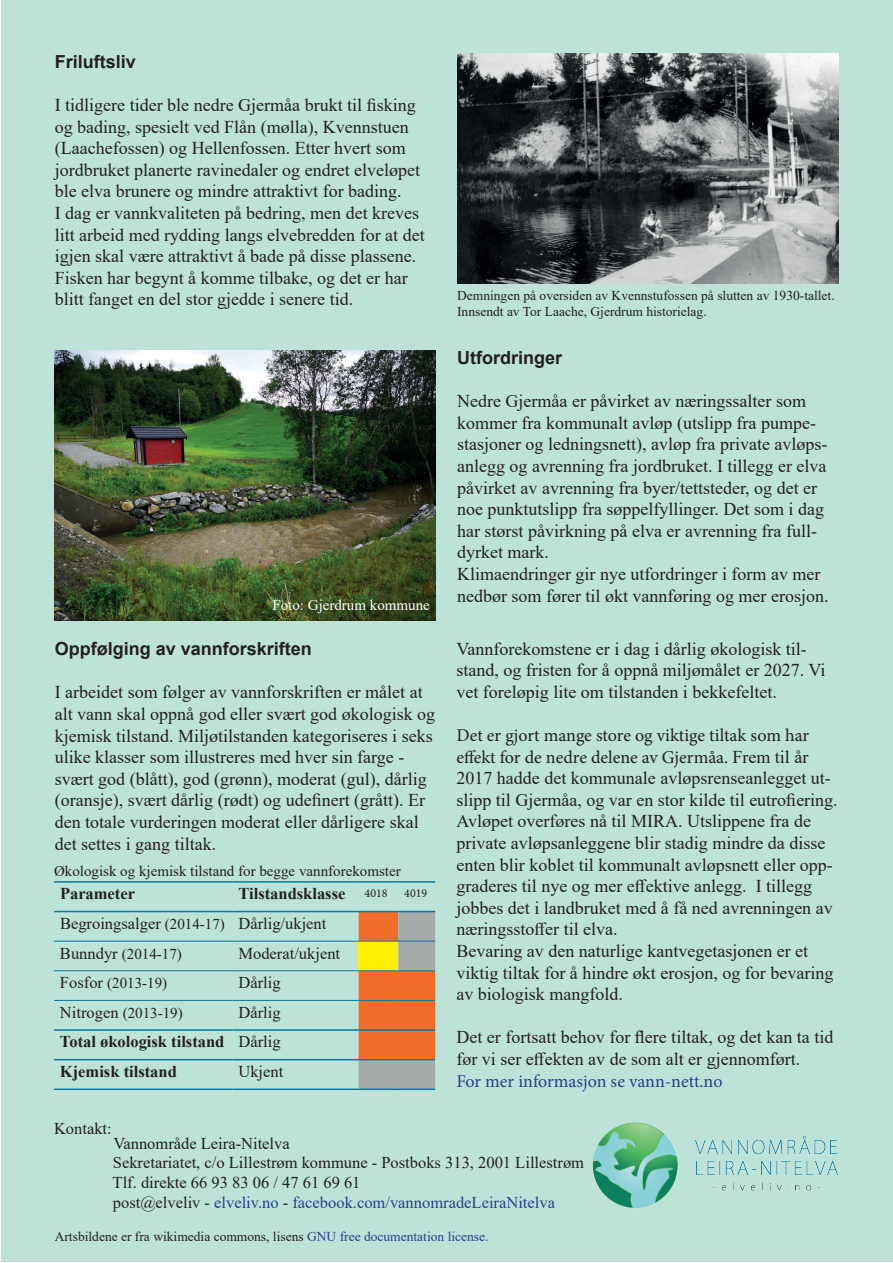
<style>
.page{position:relative;width:893px;height:1263px;background:#fff}
.page>*{position:absolute;margin:0;border:0;box-sizing:border-box;transform-origin:0 0}
.t1{font:18px/21.6px "Times New Roman";color:#231f20}
.t2{font:18px/21.6px "Minion Pro";color:#231f20}
.t3{font:700 18px "Arial";color:#231f20}
.t4{font:18px "Minion Pro";letter-spacing:-.005em;color:#253f8e}
.t5{font:16.5px/19.8px "Times New Roman";color:#231f20}
.t6{font:700 16.5px/29.5px "Times New Roman";color:#231f20;text-align:justify}
.t7{font:15px "Times New Roman";color:#231f20}
.t8{font:15px "Times New Roman";color:#fff}
.t9{font:13.5px/16.2px "Times New Roman";color:#231f20}
.t10{font:12px "Minion Pro";color:#231f20}
.s1{font-family:"Minion Pro";font-weight:400;font-size:12px}
.s2{font-size:15px}
.s3{font-size:16.5px}
.s4{font-weight:400}
.s5{font-family:"Times New Roman"}
.s6{color:#253f8e}
</style>
<div class="page">
<div style="left:1px;top:0;width:891px;height:1261px;background:#bde2d8"></div>
<img style="left:457px;top:54px;width:381px;height:229px">
<img style="left:54px;top:351px;width:381px;height:270px">
<img style="left:592px;top:1123px;width:246px;height:85px">
<svg style="left:359px;top:912px;width:76px;height:176px"></svg>
<hr style="left:54px;top:881px;width:178px;height:2px;background:#067ca0">
<hr style="left:232px;top:881px;width:127px;height:2px;background:#067ca0">
<hr style="left:359px;top:881px;width:39px;height:2px;background:#067ca0">
<hr style="left:398px;top:881px;width:37px;height:2px;background:#067ca0">
<hr style="left:54px;top:911px;width:178px;height:1px;background:#067ca0">
<hr style="left:232px;top:911px;width:127px;height:1px;background:#067ca0">
<hr style="left:359px;top:911px;width:39px;height:1px;background:#067ca0">
<hr style="left:398px;top:911px;width:37px;height:1px;background:#067ca0">
<hr style="left:54px;top:1029px;width:178px;height:2px;background:#067ca0">
<hr style="left:232px;top:1029px;width:127px;height:2px;background:#067ca0">
<hr style="left:359px;top:1029px;width:39px;height:2px;background:#067ca0">
<hr style="left:398px;top:1029px;width:37px;height:2px;background:#067ca0">
<hr style="left:54px;top:1059px;width:178px;height:1px;background:#067ca0">
<hr style="left:232px;top:1059px;width:127px;height:1px;background:#067ca0">
<hr style="left:359px;top:1059px;width:39px;height:1px;background:#067ca0">
<hr style="left:398px;top:1059px;width:37px;height:1px;background:#067ca0">
<hr style="left:54px;top:1088px;width:178px;height:2px;background:#067ca0">
<hr style="left:232px;top:1088px;width:127px;height:2px;background:#067ca0">
<hr style="left:359px;top:1088px;width:39px;height:2px;background:#067ca0">
<hr style="left:398px;top:1088px;width:37px;height:2px;background:#067ca0">
<hr style="left:54px;top:941px;width:178px;height:1px;background:#067ca0">
<hr style="left:232px;top:941px;width:127px;height:1px;background:#067ca0">
<hr style="left:359px;top:941px;width:39px;height:1px;background:#067ca0">
<hr style="left:398px;top:941px;width:37px;height:1px;background:#067ca0">
<hr style="left:54px;top:970px;width:178px;height:1px;background:#067ca0">
<hr style="left:232px;top:970px;width:127px;height:1px;background:#067ca0">
<hr style="left:359px;top:970px;width:39px;height:1px;background:#067ca0">
<hr style="left:398px;top:970px;width:37px;height:1px;background:#067ca0">
<hr style="left:54px;top:1000px;width:178px;height:1px;background:#067ca0">
<hr style="left:232px;top:1000px;width:127px;height:1px;background:#067ca0">
<hr style="left:359px;top:1000px;width:39px;height:1px;background:#067ca0">
<hr style="left:398px;top:1000px;width:37px;height:1px;background:#067ca0">
<p class="t3" style="left:55px;top:49px;width:83px">Friluftsliv</p>
<p class="t1" style="left:55px;top:94px;width:371px">I tidligere tider ble nedre Gjermåa brukt til fisking og bading, spesielt ved Flån (mølla), Kvennstuen (Laachefossen) og Hellenfossen. Etter hvert som jordbruket planerte ravinedaler og endret elveløpet ble elva brunere og mindre attraktivt for bading.<br>I dag er vannkvaliteten på bedring, men det kreves litt arbeid med rydding langs elvebredden for at det igjen skal være attraktivt å bade på disse plassene.<br>Fisken har begynt å komme tilbake, og det er har blitt fanget en del stor gjedde i senere tid.</p>
<p class="t8" style="left:272px;top:594px;width:159px">Foto: Gjerdrum kommune</p>
<p class="t3" style="left:55px;top:636px;width:259px">Oppfølging av vannforskriften</p>
<p class="t1" style="left:55px;top:681px;width:382px">I arbeidet som følger av vannforskriften er målet at alt vann skal oppnå god eller svært god økologisk og kjemisk tilstand. Miljøtilstanden kategoriseres i seks ulike klasser som illustreres med hver sin farge - svært god (blått), god (grønn), moderat (gul), dårlig (oransje), svært dårlig (rødt) og udefinert (grått). Er den totale vurderingen moderat eller dårligere skal det settes i gang tiltak.</p>
<p class="t7" style="left:54px;top:860px;width:348px">Økologisk og kjemisk tilstand for begge vannforekomster</p>
<p class="t6" style="left:60px;top:878px;width:77px">Parameter</p>
<p class="t6" style="left:238px;top:878px;width:151px">Tilstandsklasse <span class="s1">4018</span></p>
<p class="t10" style="left:404px;top:885px;width:25px">4019</p>
<p class="t5" style="left:60px;top:913px;width:268px">Begroingsalger <span class="s2">(2014-17)</span> Dårlig/ukjent</p>
<p class="t7" style="left:60px;top:943px;width:123px"><span class="s3">Bunndyr</span> (2014-17)</p>
<p class="t5" style="left:238px;top:943px;width:103px">Moderat/ukjent</p>
<p class="t7" style="left:60px;top:973px;width:109px"><span class="s3">Fosfor</span> (2013-19)</p>
<p class="t5" style="left:238px;top:972px;width:44px">Dårlig</p>
<p class="t7" style="left:60px;top:1002px;width:124px"><span class="s3">Nitrogen</span> (2013-19)</p>
<p class="t6" style="left:60px;top:997px;width:222px;text-indent:178px"><span class="s4">Dårlig </span>Total økologisk tilstand <span class="s4">Dårlig </span>Kjemisk tilstand</p>
<p class="t5" style="left:238px;top:1061px;width:46px">Ukjent</p>
<p class="t5" style="left:54px;top:1118px;width:59px">Kontakt:</p>
<p class="t9" style="left:457px;top:287px;width:379px">Demningen på oversiden av Kvennstufossen på slutten av 1930-tallet.<br>Innsendt av Tor Laache, Gjerdrum historielag.</p>
<p class="t3" style="left:457px;top:345px;width:106px">Utfordringer</p>
<p class="t1" style="left:457px;top:390px;width:373px">Nedre Gjermåa er påvirket av næringssalter som kommer fra kommunalt avløp (utslipp fra pumpe&shy;stasjoner og ledningsnett), avløp fra private avløps&shy;anlegg og avrenning fra jordbruket. I tillegg er elva påvirket av avrenning fra byer/tettsteder, og det er noe punktutslipp fra søppelfyllinger. Det som i dag har størst påvirkning på elva er avrenning fra full&shy;dyrket mark.<br>Klimaendringer gir nye utfordringer i form av mer nedbør som fører til økt vannføring og mer erosjon.</p>
<p class="t1" style="left:456px;top:637px;width:371px">Vannforekomstene er i dag i dårlig økologisk til&shy;stand, og fristen for å oppnå miljømålet er 2027. Vi vet foreløpig lite om tilstanden i bekkefeltet.</p>
<p class="t2" style="left:456px;top:724px;width:354px">Det er gjort mange store og viktige tiltak som har effekt for de nedre delene av Gjermåa. <span class="s5">Frem til år</span></p>
<p class="t1" style="left:456px;top:767px;width:383px">2017 hadde det kommunale avløpsrenseanlegget ut&shy;slipp til Gjermåa, og var en stor kilde til eutrofiering.<br>Avløpet overføres nå til MIRA. Utslippene fra de private avløpsanleggene blir stadig mindre da disse enten blir koblet til kommunalt avløpsnett eller opp&shy;graderes til nye og mer effektive anlegg. I tillegg jobbes det i landbruket med å få ned avrenningen av næringsstoffer til elva.<br>Bevaring av den naturlige kantvegetasjonen er et viktig tiltak for å hindre økt erosjon, og for bevaring av biologisk mangfold.</p>
<p class="t1" style="left:456px;top:1026px;width:378px">Det er fortsatt behov for flere tiltak, og det kan ta tid før vi ser effekten av de som alt er gjennomført.</p>
<p class="t4" style="left:456px;top:1069px;width:268px">For mer informasjon se vann-nett.no</p>
<p class="t5" style="left:113px;top:1133px;width:473px">Vannområde Leira-Nitelva<br>Sekretariatet, c/o Lillestrøm kommune - Postboks 313, 2001 Lillestrøm Tlf. direkte 66 93 83 06 / 47 61 69 61<br>post@elveliv - <span class="s6">elveliv.no</span> - <span class="s6">facebook.com/vannomradeLeiraNitelva</span></p>
<p class="t9" style="left:55px;top:1228px;width:435px">Artsbildene er fra wikimedia commons, lisens <span class="s6">GNU free documentation license.</span></p>
</div>
